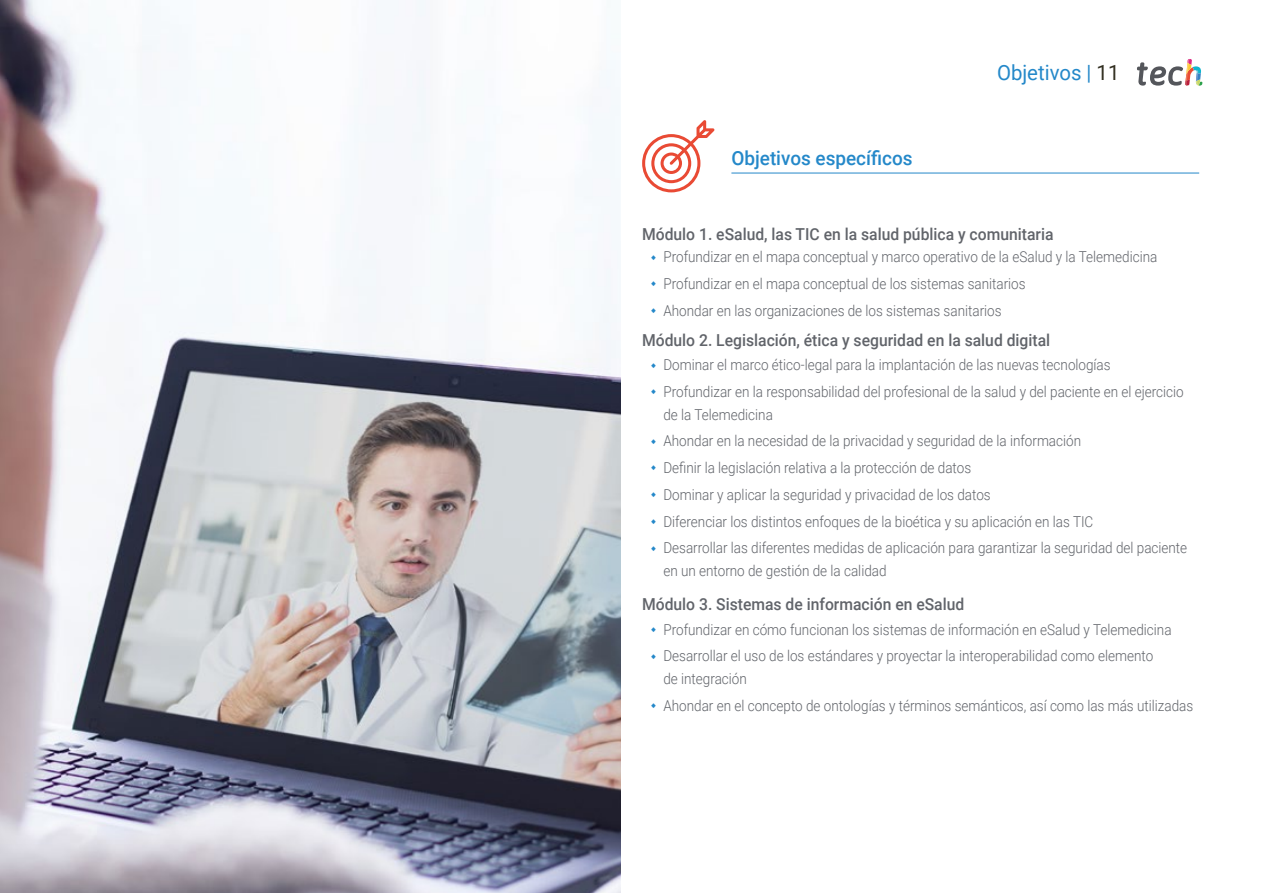
<style>
.page{position:relative;width:1263px;height:893px;background:#fff}
.page>*{position:absolute;margin:0;border:0;box-sizing:border-box;transform-origin:0 0}
.t1{font:21px "Roboto";color:#2488c9}
.t2{font:500 19.5px "Roboto";color:#2488c9}
.t3{font:500 16.5px "Roboto";color:#61646a;scale:.95 1}
.t4{font:300 15px/26.7px "Roboto";color:#61646a;scale:.9 1}
.s1{color:#312e20}
</style>
<div class="page">
<hr style="left:731px;top:173px;width:468px;height:1px;background:#2488c9">
<svg style="left:1137px;top:59px;width:65px;height:27px"></svg>
<img style="left:0;top:0;width:621px;height:893px">
<svg style="left:642px;top:120px;width:72px;height:72px"></svg>
<h2 class="t2" style="left:731px;top:144px;width:183px">Objetivos específicos</h2>
<h1 class="t1" style="left:997px;top:57px;width:124px">Objetivos | <span class="s1">11</span></h1>
<p class="t3" style="left:642px;top:222px;width:434px">Módulo 1. eSalud, las TIC en la salud pública y comunitaria</p>
<p class="t4" style="left:663px;top:243px;width:550px">Profundizar en el mapa conceptual y marco operativo de la eSalud y la Telemedicina<br>Profundizar en el mapa conceptual de los sistemas sanitarios<br>Ahondar en las organizaciones de los sistemas sanitarios</p>
<p class="t3" style="left:642px;top:328px;width:431px">Módulo 2. Legislación, ética y seguridad en la salud digital</p>
<p class="t4" style="left:663px;top:351px;width:580px">Dominar el marco ético-legal para la implantación de las nuevas tecnologías<br>Profundizar en la responsabilidad del profesional de la salud y del paciente en el ejercicio</p>
<p class="t4" style="left:663px;top:400px;width:584px">de la Telemedicina<br>Ahondar en la necesidad de la privacidad y seguridad de la información<br>Definir la legislación relativa a la protección de datos<br>Dominar y aplicar la seguridad y privacidad de los datos<br>Diferenciar los distintos enfoques de la bioética y su aplicación en las TIC<br>Desarrollar las diferentes medidas de aplicación para garantizar la seguridad del paciente</p>
<p class="t4" style="left:663px;top:557px;width:249px">en un entorno de gestión de la calidad</p>
<p class="t3" style="left:642px;top:593px;width:341px">Módulo 3. Sistemas de información en eSalud</p>
<p class="t4" style="left:663px;top:615px;width:566px">Profundizar en cómo funcionan los sistemas de información en eSalud y Telemedicina<br>Desarrollar el uso de los estándares y proyectar la interoperabilidad como elemento</p>
<p class="t4" style="left:663px;top:665px;width:590px">de integración<br>Ahondar en el concepto de ontologías y términos semánticos, así como las más utilizadas</p>
</div>
